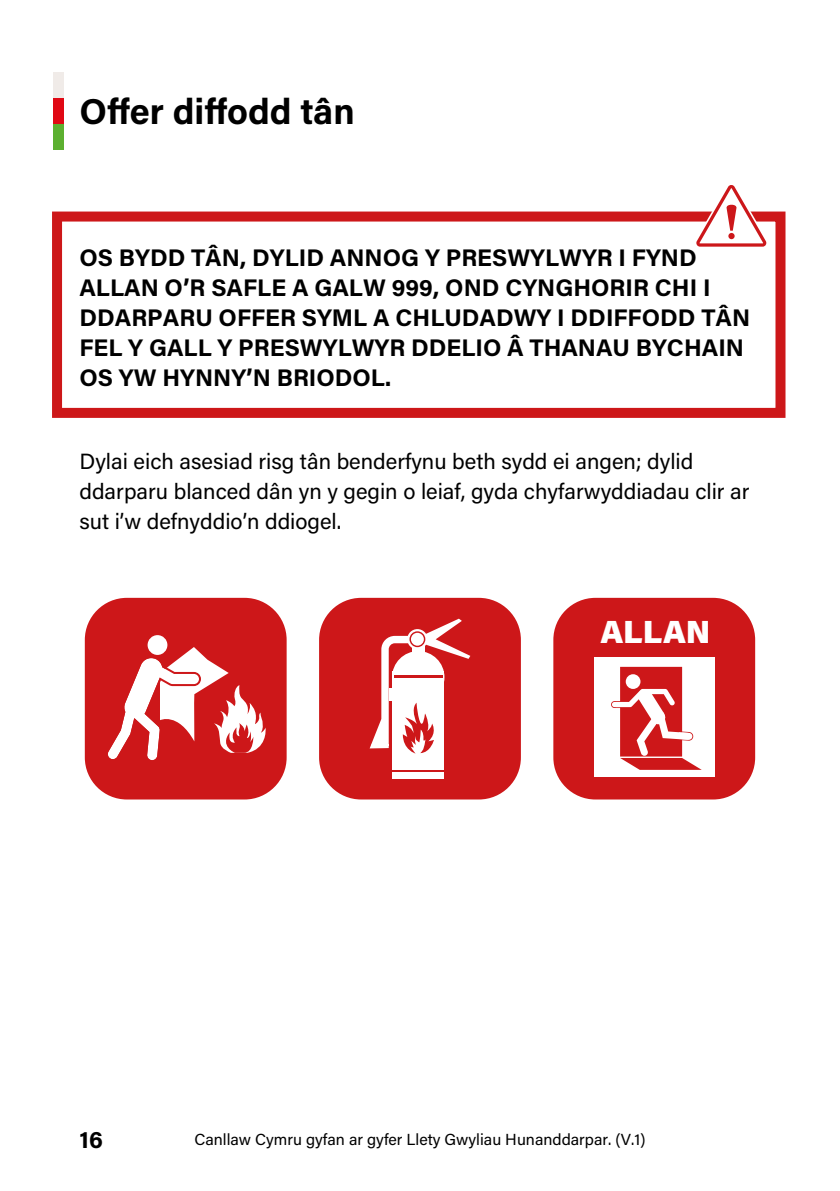
<style>
.page{position:relative;width:840px;height:1191px;background:#fff}
.page>*{position:absolute;margin:0;border:0;box-sizing:border-box;transform-origin:0 0}
.t1{font:700 36px "Acumin Pro";color:#000}
.t2{font:900 32px "Acumin Pro";letter-spacing:-.005em;color:#fff}
.t3{font:700 24px/30px "Acumin Pro";color:#000}
.t4{font:22px/30px "Acumin Pro";color:#000}
.t5{font:16px "Acumin Pro";color:#000}
</style>
<div class="page">
<div style="left:53px;top:124px;width:10px;height:26px;background:#5cb030"></div>
<div style="left:53px;top:98px;width:10px;height:26px;background:#e00814"></div>
<div style="left:53px;top:72px;width:10px;height:26px;background:#f0ebe8"></div>
<div style="left:52px;top:211px;width:733px;height:207px;border:10px solid #cd1719"></div>
<svg style="left:693px;top:185px;width:75px;height:62px"></svg>
<svg style="left:319px;top:597px;width:202px;height:203px;background:#d0282a"></svg>
<div style="left:392px;top:772px;width:52px;height:6px;background:#fff"></div>
<div style="left:392px;top:671px;width:52px;height:98px;background:#fff"></div>
<svg style="left:369px;top:618px;width:101px;height:135px"></svg>
<hr style="left:394px;top:675px;width:48px;height:2px;background:#cd1719">
<svg style="left:84px;top:597px;width:203px;height:203px;background:#d12c2d"></svg>
<div style="left:147px;top:635px;width:20px;height:20px;background:#fff;border-radius:50%"></div>
<svg style="left:105px;top:647px;width:161px;height:115px"></svg>
<svg style="left:553px;top:597px;width:203px;height:203px;background:#d12a2c"></svg>
<div style="left:594px;top:657px;width:120px;height:119px;background:#fff"></div>
<svg style="left:611px;top:667px;width:90px;height:103px"></svg>
<h1 class="t1" style="left:79px;top:86px;width:276px">Offer diffodd tân</h1>
<p class="t3" style="left:79px;top:242px;width:671px">OS BYDD TÂN, DYLID ANNOG Y PRESWYLWYR I FYND ALLAN O’R SAFLE A GALW 999, OND CYNGHORIR CHI I DDARPARU OFFER SYML A CHLUDADWY I DDIFFODD TÂN FEL Y GALL Y PRESWYLWYR DDELIO Â THANAU BYCHAIN OS YW HYNNY’N BRIODOL.</p>
<p class="t4" style="left:79px;top:445px;width:671px">Dylai eich asesiad risg tân benderfynu beth sydd ei angen; dylid ddarparu blanced dân yn y gegin o leiaf, gyda chyfarwyddiadau clir ar sut i’w defnyddio’n ddiogel.</p>
<h2 class="t2" style="left:600px;top:609px;width:111px">ALLAN</h2>
<p class="t3" style="left:79px;top:1123px;width:25px">16</p>
<p class="t5" style="left:194px;top:1128px;width:452px">Canllaw Cymru gyfan ar gyfer Llety Gwyliau Hunanddarpar. (V.1)</p>
</div>
